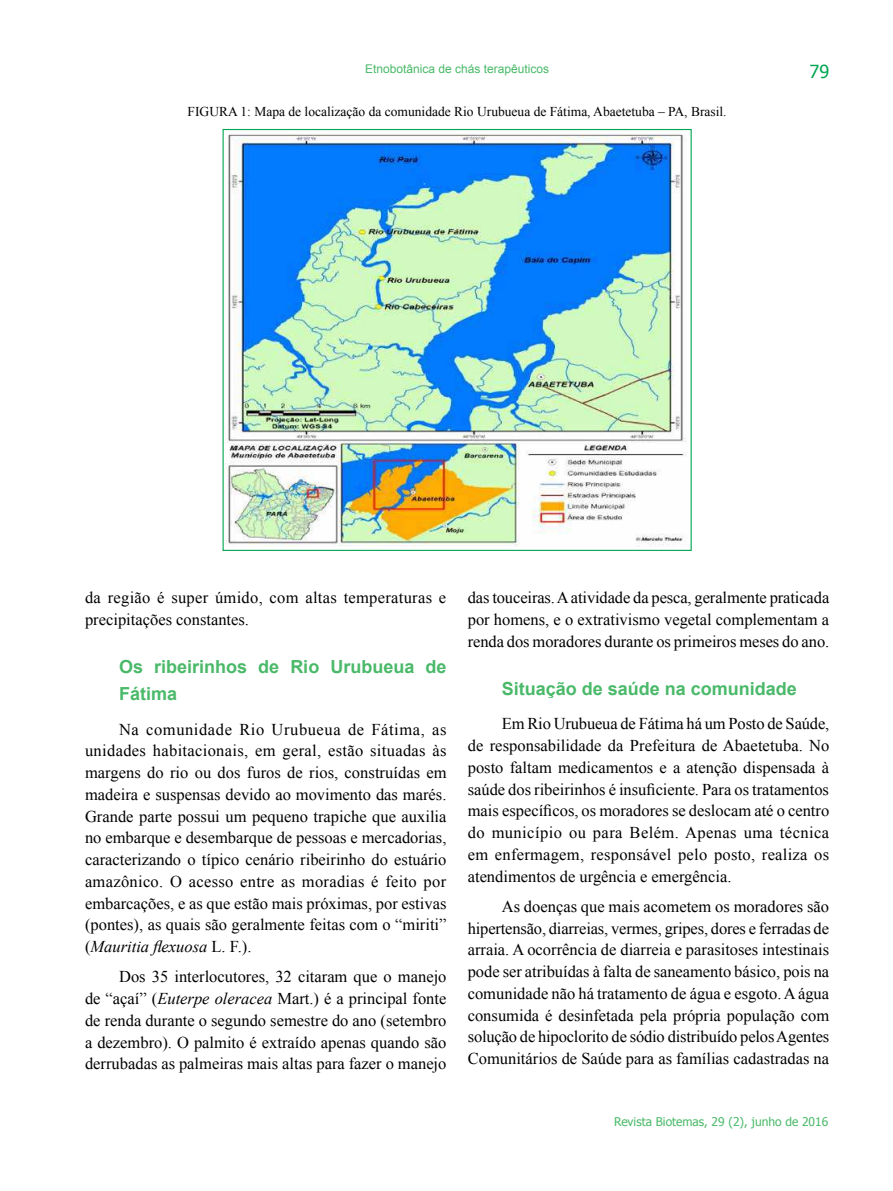
<style>
.page{position:relative;width:893px;height:1191px;background:#fff}
.page>*{position:absolute;margin:0;border:0;box-sizing:border-box;transform-origin:0 0}
.t1{font:700 18px/27px "Arial";color:#4ab969}
.t2{font:18px "Tahoma";color:#00a651}
.t3{font:16.5px/21.8px "Times New Roman";color:#000;text-align:justify}
.t4{font:16.5px/21.8px "Times New Roman";letter-spacing:.02em;color:#000}
.t5{font:13.5px "Times New Roman";color:#000}
.t6{font:12px "Tahoma";color:#4ab969}
.t7{font:12px "Arial";color:#4ab969}
.s1{font-style:italic}
</style>
<div class="page">
<img style="left:225px;top:134px;width:461px;height:413px">
<p class="t7" style="left:365px;top:64px;width:186px">Etnobotânica de chás terapêuticos</p>
<p class="t5" style="left:188px;top:106px;width:541px">FIGURA 1: Mapa de localização da comunidade Rio Urubueua de Fátima, Abaetetuba – PA, Brasil.</p>
<p class="t2" style="left:809px;top:64px;width:21px">79</p>
<p class="t4" style="left:85px;top:586px;width:363px">da região é super úmido, com altas temperaturas e precipitações constantes.</p>
<p class="t1" style="left:119px;top:655px;width:329px">Os ribeirinhos de Rio Urubueua de<br>Fátima</p>
<p class="t3" style="left:85px;top:720px;width:363px;text-indent:34px">Na comunidade Rio Urubueua de Fátima, as unidades habitacionais, em geral, estão situadas às margens do rio ou dos furos de rios, construídas em madeira e suspensas devido ao movimento das marés.<br>Grande parte possui um pequeno trapiche que auxilia no embarque e desembarque de pessoas e mercadorias, caracterizando o típico cenário ribeirinho do estuário amazônico. O acesso entre as moradias é feito por embarcações, e as que estão mais próximas, por estivas (pontes), as quais são geralmente feitas com o “miriti” (<span class="s1">Mauritia lexuosa</span> L. F.).</p>
<p class="t3" style="left:85px;top:965px;width:363px;text-indent:34px">Dos 35 interlocutores, 32 citaram que o manejo de “açaí” (<span class="s1">Euterpe oleracea</span> Mart.) é a principal fonte de renda durante o segundo semestre do ano (setembro a dezembro). O palmito é extraído apenas quando são derrubadas as palmeiras mais altas para fazer o manejo</p>
<p class="t3" style="left:468px;top:588px;width:363px">das touceiras. A atividade da pesca, geralmente praticada por homens, e o extrativismo vegetal complementam a renda dos moradores durante os primeiros meses do ano.</p>
<p class="t1" style="left:502px;top:676px;width:297px">Situação de saúde na comunidade</p>
<p class="t3" style="left:468px;top:712px;width:363px;text-indent:34px">Em Rio Urubueua de Fátima há um Posto de Saúde, de responsabilidade da Prefeitura de Abaetetuba. No posto faltam medicamentos e a atenção dispensada à saúde dos ribeirinhos é insuiciente. Para os tratamentos mais especíicos, os moradores se deslocam até o centro do município ou para Belém. Apenas uma técnica em enfermagem, responsável pelo posto, realiza os atendimentos de urgência e emergência.</p>
<p class="t3" style="left:468px;top:895px;width:363px;text-indent:34px">As doenças que mais acometem os moradores são hipertensão, diarreias, vermes, gripes, dores e ferradas de arraia. A ocorrência de diarreia e parasitoses intestinais pode ser atribuídas à falta de saneamento básico, pois na comunidade não há tratamento de água e esgoto. A água consumida é desinfetada pela própria população com solução de hipoclorito de sódio distribuído pelos Agentes Comunitários de Saúde para as famílias cadastradas na</p>
<p class="t6" style="left:614px;top:1116px;width:216px">Revista Biotemas, 29 (2), junho de 2016</p>
</div>
